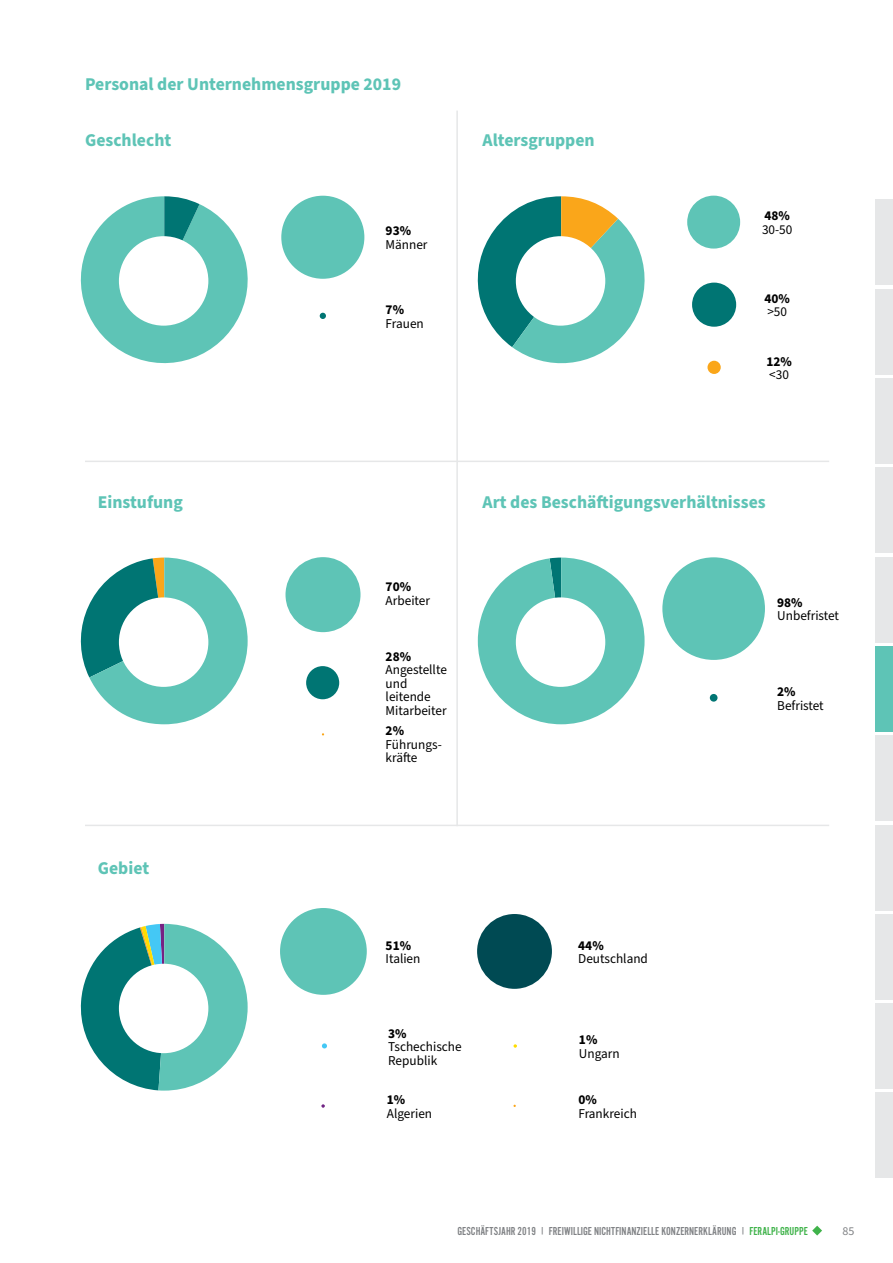
<style>
.page{position:relative;width:893px;height:1263px;background:#fff}
.page>*{position:absolute;margin:0;border:0;box-sizing:border-box;transform-origin:0 0}
.t1{font:700 18px "Source Sans Pro";color:#5ec4b6}
.t2{font:13.5px/13.5px "Source Sans Pro";color:#000}
.t3{font:700 13.5px "Source Sans Pro";color:#000}
.t4{font:12px "Alternate Got No 2 D";color:#808285}
.t5{font:12px "Source Sans Pro";color:#808285}
.s1{font-size:9px}
.s2{color:#40b34b}
</style>
<div class="page">
<div style="left:281px;top:196px;width:83px;height:83px;background:#5ec4b6;border-radius:50%"></div>
<div style="left:662px;top:557px;width:103px;height:103px;background:#5ec4b6;border-radius:50%"></div>
<div style="left:285px;top:557px;width:75px;height:75px;background:#5ec4b6;border-radius:50%"></div>
<div style="left:306px;top:666px;width:33px;height:33px;background:#007573;border-radius:50%"></div>
<svg style="left:320px;top:313px;width:6px;height:6px"></svg>
<div style="left:710px;top:694px;width:7px;height:8px;background:#007573;border-radius:50%"></div>
<div style="left:692px;top:283px;width:44px;height:44px;background:#007573;border-radius:50%"></div>
<div style="left:687px;top:196px;width:53px;height:53px;background:#5ec4b6;border-radius:50%"></div>
<div style="left:707px;top:361px;width:14px;height:13px;background:#faa61a;border-radius:50%"></div>
<svg style="left:80px;top:196px;width:168px;height:168px"></svg>
<div style="left:119px;top:236px;width:89px;height:90px;background:#fff;border-radius:50%"></div>
<svg style="left:80px;top:557px;width:168px;height:167px"></svg>
<div style="left:119px;top:597px;width:89px;height:90px;background:#fff;border-radius:50%"></div>
<svg style="left:477px;top:196px;width:168px;height:168px"></svg>
<div style="left:516px;top:236px;width:89px;height:90px;background:#fff;border-radius:50%"></div>
<svg style="left:478px;top:557px;width:167px;height:167px"></svg>
<div style="left:516px;top:597px;width:89px;height:90px;background:#fff;border-radius:50%"></div>
<hr style="left:456px;top:111px;width:2px;height:715px;background:#e6e7e8">
<hr style="left:85px;top:461px;width:744px;height:1px;background:#e6e7e8">
<hr style="left:85px;top:825px;width:744px;height:1px;background:#e6e7e8">
<div style="left:280px;top:908px;width:87px;height:87px;background:#5ec4b6;border-radius:50%"></div>
<div style="left:477px;top:914px;width:75px;height:75px;background:#004a53;border-radius:50%"></div>
<svg style="left:322px;top:1043px;width:5px;height:5px"></svg>
<svg style="left:513px;top:1044px;width:4px;height:4px"></svg>
<svg style="left:321px;top:1104px;width:4px;height:4px"></svg>
<svg style="left:80px;top:924px;width:168px;height:166px"></svg>
<div style="left:119px;top:964px;width:89px;height:89px;background:#fff;border-radius:50%"></div>
<svg style="left:812px;top:1226px;width:10px;height:9px"></svg>
<div style="left:875px;top:1003px;width:18px;height:86px;background:#e6e7e8"></div>
<div style="left:875px;top:736px;width:18px;height:85px;background:#e6e7e8"></div>
<div style="left:875px;top:468px;width:18px;height:85px;background:#e6e7e8"></div>
<div style="left:875px;top:289px;width:18px;height:85px;background:#e6e7e8"></div>
<div style="left:875px;top:914px;width:18px;height:85px;background:#e6e7e8"></div>
<div style="left:875px;top:646px;width:18px;height:85px;background:#5ec4b6"></div>
<div style="left:875px;top:378px;width:18px;height:85px;background:#e6e7e8"></div>
<div style="left:875px;top:200px;width:18px;height:85px;background:#e6e7e8"></div>
<div style="left:875px;top:1093px;width:18px;height:85px;background:#e6e7e8"></div>
<div style="left:875px;top:825px;width:18px;height:85px;background:#e6e7e8"></div>
<div style="left:875px;top:557px;width:18px;height:85px;background:#e6e7e8"></div>
<h1 class="t1" style="left:85px;top:72px;width:318px">Personal der Unternehmensgruppe 2019</h1>
<h1 class="t1" style="left:85px;top:128px;width:88px">Geschlecht</h1>
<p class="t3" style="left:386px;top:222px;width:27px">93%</p>
<p class="t2" style="left:386px;top:238px;width:43px">Männer</p>
<p class="t3" style="left:386px;top:300px;width:20px">7%</p>
<p class="t2" style="left:386px;top:317px;width:40px">Frauen</p>
<h1 class="t1" style="left:483px;top:128px;width:114px">Altersgruppen</h1>
<p class="t3" style="left:764px;top:207px;width:27px">48%</p>
<p class="t2" style="left:762px;top:223px;width:32px">30-50</p>
<p class="t3" style="left:764px;top:289px;width:27px">40%</p>
<p class="t2" style="left:767px;top:306px;width:21px">&gt;50</p>
<p class="t3" style="left:766px;top:352px;width:27px">12%</p>
<p class="t2" style="left:769px;top:368px;width:21px">&lt;30</p>
<h1 class="t1" style="left:98px;top:489px;width:87px">Einstufung</h1>
<h1 class="t1" style="left:98px;top:856px;width:53px">Gebiet</h1>
<p class="t3" style="left:386px;top:577px;width:27px">70%</p>
<p class="t2" style="left:386px;top:594px;width:46px">Arbeiter</p>
<p class="t3" style="left:386px;top:647px;width:27px">28%</p>
<p class="t2" style="left:386px;top:664px;width:63px">Angestellte und leitende<br>Mitarbeiter</p>
<p class="t3" style="left:386px;top:721px;width:20px">2%</p>
<p class="t2" style="left:386px;top:738px;width:58px">Führungs&shy;kräfte</p>
<h1 class="t1" style="left:483px;top:489px;width:285px">Art des Beschäftigungsverhältnisses</h1>
<p class="t3" style="left:777px;top:593px;width:27px">98%</p>
<p class="t2" style="left:777px;top:610px;width:63px">Unbefristet</p>
<p class="t3" style="left:777px;top:682px;width:20px">2%</p>
<p class="t2" style="left:777px;top:699px;width:48px">Befristet</p>
<p class="t3" style="left:386px;top:936px;width:27px">51%</p>
<p class="t2" style="left:386px;top:952px;width:36px">Italien</p>
<p class="t3" style="left:388px;top:1024px;width:20px">3%</p>
<p class="t2" style="left:388px;top:1040px;width:75px">Tschechische<br>Republik</p>
<p class="t3" style="left:387px;top:1090px;width:20px">1%</p>
<p class="t2" style="left:387px;top:1107px;width:47px">Algerien</p>
<p class="t3" style="left:578px;top:936px;width:27px">44%</p>
<p class="t2" style="left:578px;top:952px;width:71px">Deutschland</p>
<p class="t3" style="left:579px;top:1031px;width:20px">1%</p>
<p class="t2" style="left:579px;top:1047px;width:42px">Ungarn</p>
<p class="t3" style="left:578px;top:1090px;width:20px">0%</p>
<p class="t2" style="left:578px;top:1107px;width:60px">Frankreich</p>
<p class="t4" style="left:457px;top:1224px;width:352px">GESCHÄFTSJAHR 2019 <span class="s1">|</span> FREIWILLIGE NICHTFINANZIELLE KONZERNERKLÄRUNG <span class="s1">|</span> <span class="s2">FERALPI-GRUPPE</span></p>
<p class="t5" style="left:842px;top:1223px;width:13px">85</p>
</div>
